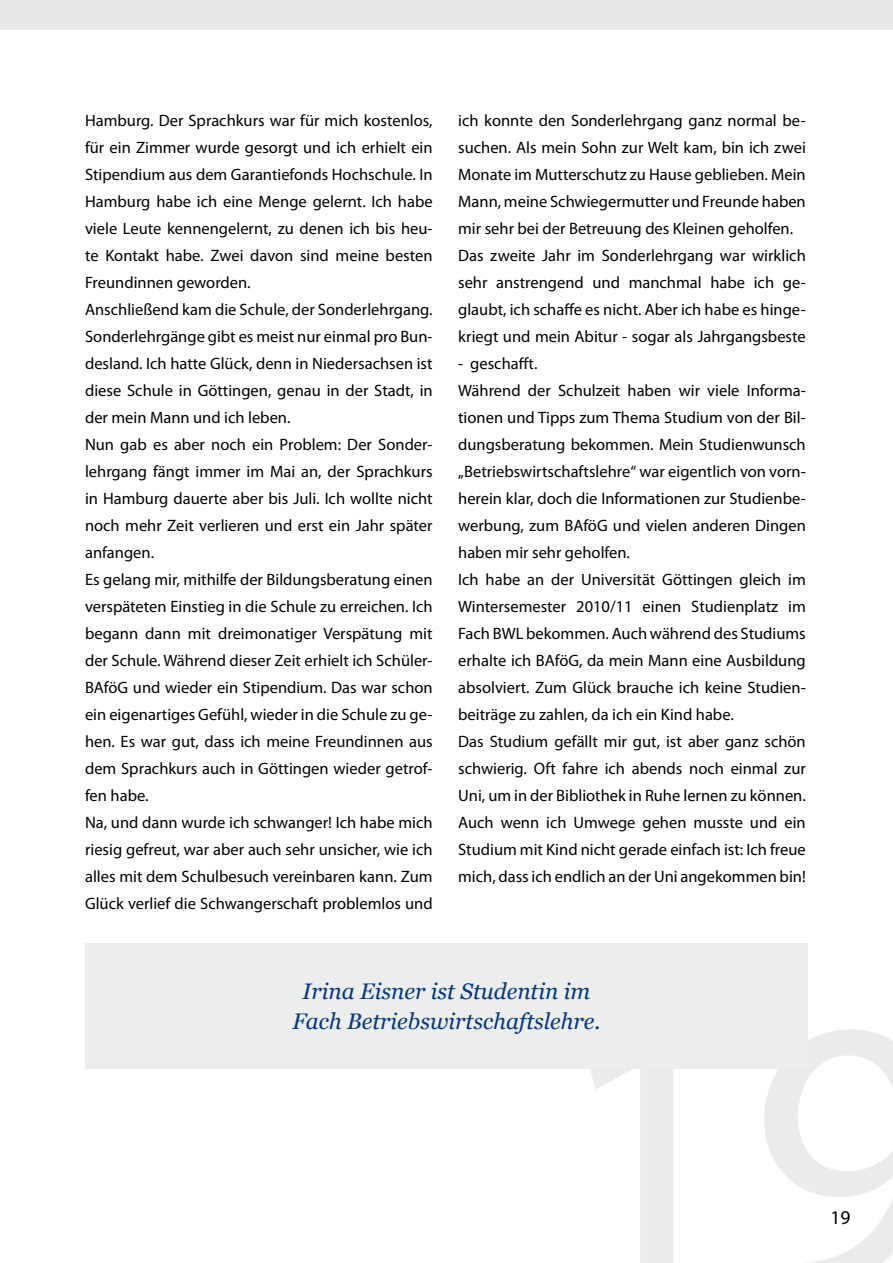
<style>
.page{position:relative;width:893px;height:1263px;background:#fff}
.page>*{position:absolute;margin:0;border:0;box-sizing:border-box;transform-origin:0 0}
.t1{font:italic 22.5px/30px "Georgia";color:#003882;text-align:center}
.t2{font:19.5px "Myriad Pro";color:#000}
.t3{font:16.5px/27px "Myriad Pro";color:#000}
</style>
<div class="page">
<div style="left:0;top:0;width:893px;height:30px;background:#e9e9ea"></div>
<div style="left:85px;top:943px;width:723px;height:125px;background:#eceded"></div>
<p class="t3" style="left:85px;top:107px;width:349px">Hamburg. Der Sprachkurs war für mich kostenlos, für ein Zimmer wurde gesorgt und ich erhielt ein Stipendium aus dem Garantiefonds Hochschule. In Hamburg habe ich eine Menge gelernt. Ich habe viele Leute kennengelernt, zu denen ich bis heu&shy;te Kontakt habe. Zwei davon sind meine besten Freundinnen geworden.<br>Anschließend kam die Schule, der Sonderlehrgang.<br>Sonderlehrgänge gibt es meist nur einmal pro Bun&shy;desland. Ich hatte Glück, denn in Niedersachsen ist diese Schule in Göttingen, genau in der Stadt, in der mein Mann und ich leben.<br>Nun gab es aber noch ein Problem: Der Sonder&shy;lehrgang fängt immer im Mai an, der Sprachkurs in Hamburg dauerte aber bis Juli. Ich wollte nicht noch mehr Zeit verlieren und erst ein Jahr später anfangen.<br>Es gelang mir, mithilfe der Bildungsberatung einen verspäteten Einstieg in die Schule zu erreichen. Ich begann dann mit dreimonatiger Verspätung mit der Schule. Während dieser Zeit erhielt ich Schüler-BAföG und wieder ein Stipendium. Das war schon ein eigenartiges Gefühl, wieder in die Schule zu ge&shy;hen. Es war gut, dass ich meine Freundinnen aus dem Sprachkurs auch in Göttingen wieder getrof&shy;fen habe.<br>Na, und dann wurde ich schwanger! Ich habe mich riesig gefreut, war aber auch sehr unsicher, wie ich alles mit dem Schulbesuch vereinbaren kann. Zum Glück verlief die Schwangerschaft problemlos und</p>
<p class="t3" style="left:458px;top:107px;width:349px">ich konnte den Sonderlehrgang ganz normal be&shy;suchen. Als mein Sohn zur Welt kam, bin ich zwei Monate im Mutterschutz zu Hause geblieben. Mein Mann, meine Schwiegermutter und Freunde haben mir sehr bei der Betreuung des Kleinen geholfen.<br>Das zweite Jahr im Sonderlehrgang war wirklich sehr anstrengend und manchmal habe ich ge&shy;glaubt, ich schaffe es nicht. Aber ich habe es hinge&shy;kriegt und mein Abitur - sogar als Jahrgangsbeste</p>
<p class="t3" style="left:458px;top:349px;width:349px">- geschafft.<br>Während der Schulzeit haben wir viele Informa&shy;tionen und Tipps zum Thema Studium von der Bil&shy;dungsberatung bekommen. Mein Studienwunsch „Betriebswirtschaftslehre“ war eigentlich von vorn&shy;herein klar, doch die Informationen zur Studienbe&shy;werbung, zum BAföG und vielen anderen Dingen haben mir sehr geholfen.<br>Ich habe an der Universität Göttingen gleich im Wintersemester 2010/11 einen Studienplatz im Fach BWL bekommen. Auch während des Studiums erhalte ich BAföG, da mein Mann eine Ausbildung absolviert. Zum Glück brauche ich keine Studien&shy;beiträge zu zahlen, da ich ein Kind habe.<br>Das Studium gefällt mir gut, ist aber ganz schön schwierig. Oft fahre ich abends noch einmal zur Uni, um in der Bibliothek in Ruhe lernen zu können.<br>Auch wenn ich Umwege gehen musste und ein Studium mit Kind nicht gerade einfach ist: Ich freue mich, dass ich endlich an der Uni angekommen bin!</p>
<h1 class="t1" style="left:292px;top:977px;width:310px">Irina Eisner ist Studentin im<br>Fach Betriebswirtschaftslehre.</h1>
<p class="t2" style="left:830px;top:1205px;width:22px">19</p>
</div>
